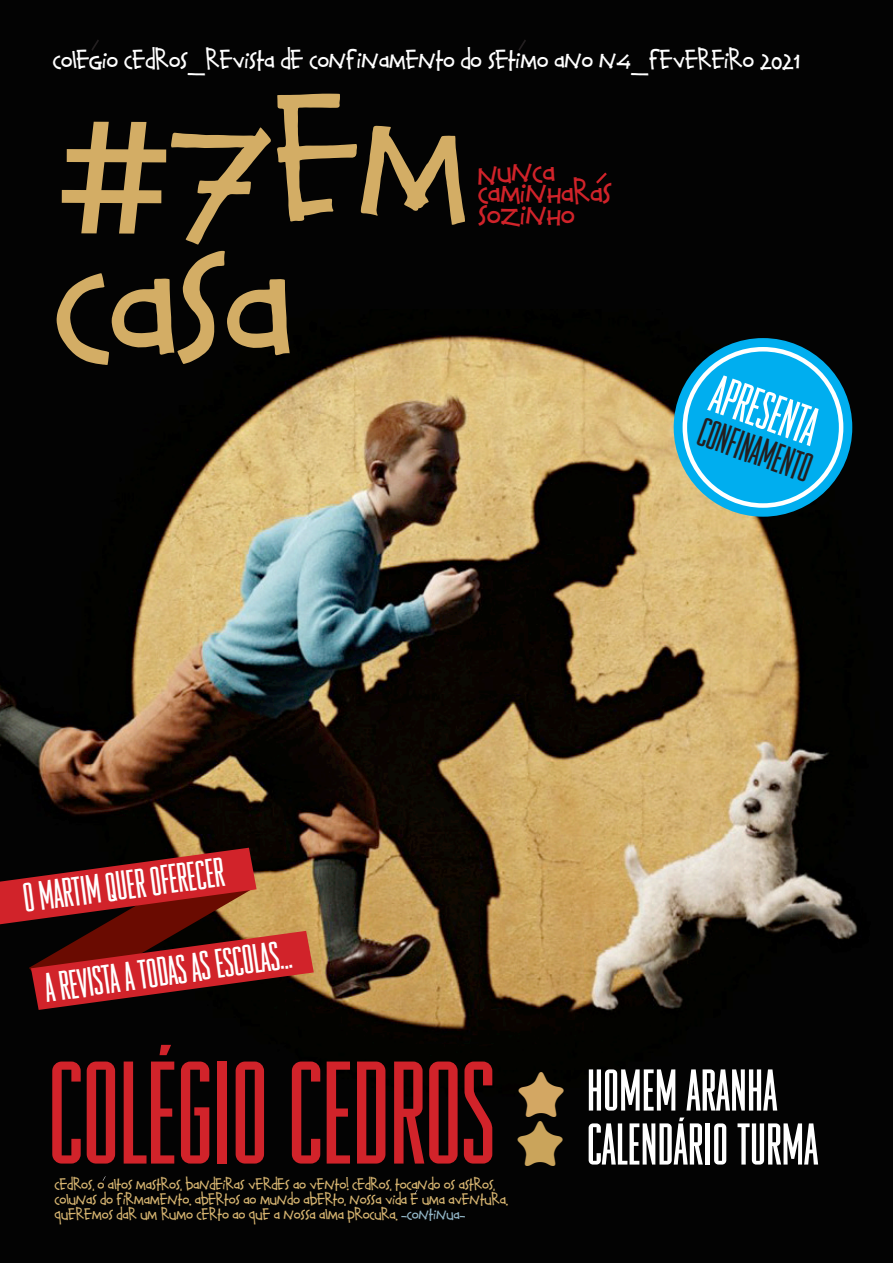
<style>
.page{position:relative;width:893px;height:1263px;background:#030303}
.page>*{position:absolute;margin:0;border:0;box-sizing:border-box;transform-origin:0 0}
.t1{font:165.45px/141.9px "Calvin And Hobbes Normal";color:#d3ad65}
.t2{font:condensed 127.5px "Odeon";color:#d1232a}
.t3{font:condensed 58.8px/54px "Odeon";color:#fff}
.t4{font:condensed 47.4px "Odeon";color:#fff}
.t5{font:45px "Star Things";color:#d3a763}
.t6{font:45px "Star Things";color:#caa45b}
.t7{font:condensed 36px "Odeon";color:#fff}
.t8{font:condensed 36px "Odeon";color:#231f20}
.t9{font:30.45px/21.3px "Calvin And Hobbes Normal";color:#d1232a}
.t10{font:25.05px "Calvin And Hobbes Normal";color:#fff}
.t11{font:15px/15px "Calvin And Hobbes Normal";color:#d7b571}
.s1{font-family:"The Sans Semi Bold Caps"}
.s2{color:#92b6c7}
</style>
<div class="page">
<img style="left:0;top:335px;width:857px;height:700px">
<svg style="left:518px;top:40px;width:8px;height:11px"></svg>
<svg style="left:91px;top:40px;width:8px;height:11px"></svg>
<svg style="left:596px;top:172px;width:11px;height:12px"></svg>
<div style="left:674px;top:338px;width:178px;height:179px;background:#00aeef;border-radius:50%"></div>
<div style="left:683px;top:347px;width:160px;height:161px;border:4px solid #fff;border-radius:50%"></div>
<svg style="left:0;top:848px;width:314px;height:162px"></svg>
<h3 class="t10" style="left:53px;top:45px;width:748px">COLEGIO CEDROS_REVISTA DE CONFINAMENTO DO SETIMO ANO N4_FEVEREIRO 2021</h3>
<h1 class="t1" style="left:56px;top:106px;width:415px"><span class="s1">#</span>7EM<br>CASA</h1>
<h3 class="t9" style="left:478px;top:164px;width:135px">NUNCA<br>CAMINHARAS<br>SOZINHO</h3>
<h3 class="t4" style="left:723px;top:367px;width:111px;rotate:20deg">APRESENTA</h3>
<h3 class="t8" style="left:707px;top:411px;width:119px;rotate:20deg">CONFINAMENTO</h3>
<h3 class="t7" style="left:21px;top:877px;width:204px;rotate:-7deg">O MARTIM QUER OFERECER</h3>
<h3 class="t7" style="left:42px;top:968px;width:250px;rotate:-8deg">A REVISTA A TODAS AS ESCOLAS...</h3>
<h2 class="t2" style="left:48px;top:1042px;width:448px">COLÉGIO CEDROS</h2>
<p class="t11" style="left:55px;top:1178px;width:455px">CEDROS, O ALTOS MASTROS, BANDEIRAS VERDES AO VENTO! CEDROS, TOCANDO OS ASTROS,<br>COLUNAS DO FIRMAMENTO. ABERTOS AO MUNDO ABERTO, NOSSA VIDA E UMA AVENTURA.<br>QUEREMOS DAR UM RUMO CERTO AO QUE A NOSSA ALMA PROCURA. <span class="s2">-CONTINUA-</span></p>
<h3 class="t5" style="left:516px;top:1072px;width:51px">A</h3>
<h3 class="t6" style="left:515px;top:1120px;width:51px">A</h3>
<h3 class="t3" style="left:587px;top:1062px;width:233px">homem aranha calendário turma</h3>
</div>
